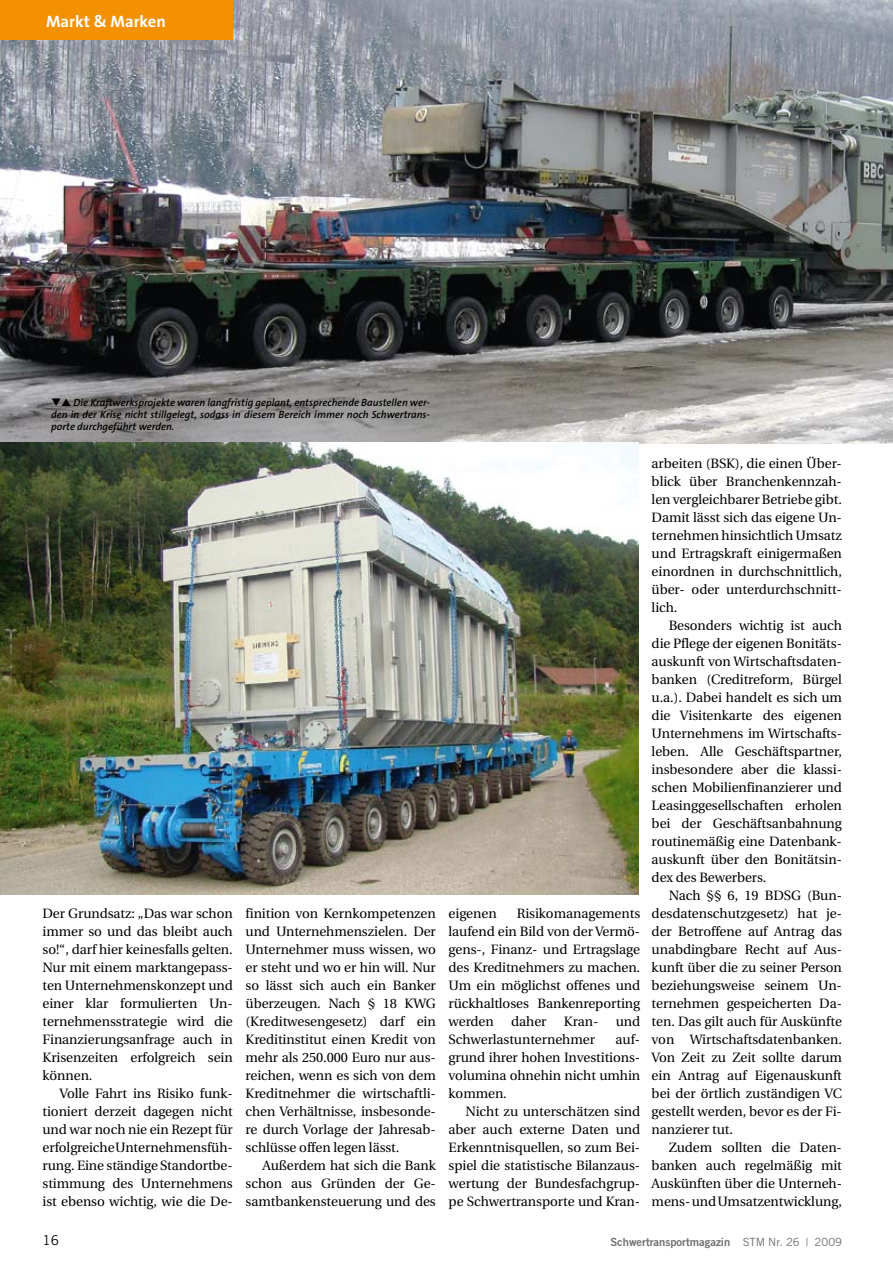
<style>
.page{position:relative;width:893px;height:1263px;background:#fff}
.page>*{position:absolute;margin:0;border:0;box-sizing:border-box;transform-origin:0 0}
.t1{font:700 16.5px "The Sans B7";color:#fff}
.t2{font:13.5px/18px "Utopia";letter-spacing:-.005em;color:#000;text-align:justify}
.t3{font:13.5px "Trade Gothic";color:#000}
.t4{font:11.25px "Trade Gothic Bold Two";color:#6f6f6e}
.t5{font:italic 600 10.5px/12.3px "The Sans B6";color:#000;text-align:justify}
.s1{font-family:"Trade Gothic"}
</style>
<div class="page">
<img style="left:0;top:0;width:893px;height:444px">
<div style="left:0;top:0;width:233px;height:39px;background:#f39100"></div>
<img style="left:0;top:442px;width:639px;height:452px">
<svg style="left:62px;top:398px;width:9px;height:8px"></svg>
<p class="t1" style="left:46px;top:13px;width:121px">Markt &amp; Marken</p>
<p class="t5" style="left:51px;top:396px;width:380px">❑ Die Kraftwerksprojekte waren langfristig geplant, entsprechende Baustellen wer&shy;den in der Krise nicht stillgelegt, sodass in diesem Bereich immer noch Schwertrans&shy;porte durchgeführt werden.</p>
<p class="t2" style="left:43px;top:905px;width:192px">Der Grundsatz: „Das war schon immer so und das bleibt auch so!“, darf hier keinesfalls gelten.<br>Nur mit einem marktangepass&shy;ten Unternehmenskonzept und einer klar formulierten Un&shy;ternehmensstrategie wird die Finanzierungsanfrage auch in Krisenzeiten erfolgreich sein können.</p>
<p class="t2" style="left:43px;top:1085px;width:192px;text-indent:17px">Volle Fahrt ins Risiko funk&shy;tioniert derzeit dagegen nicht und war noch nie ein Rezept für erfolgreiche Unternehmensfüh&shy;rung. Eine ständige Standortbe&shy;stimmung des Unternehmens ist ebenso wichtig, wie die De-</p>
<p class="t2" style="left:246px;top:905px;width:192px">finition von Kernkompetenzen und Unternehmenszielen. Der Unternehmer muss wissen, wo er steht und wo er hin will. Nur so lässt sich auch ein Banker überzeugen. Nach § 18 KWG (Kreditwesengesetz) darf ein Kreditinstitut einen Kredit von mehr als 250.000 Euro nur aus&shy;reichen, wenn es sich von dem Kreditnehmer die wirtschaftli&shy;chen Verhältnisse, insbesonde&shy;re durch Vorlage der Jahresab&shy;schlüsse offen legen lässt.</p>
<p class="t2" style="left:246px;top:1157px;width:192px;text-indent:17px">Außerdem hat sich die Bank schon aus Gründen der Ge&shy;samtbankensteuerung und des</p>
<p class="t2" style="left:449px;top:905px;width:193px;text-indent:68px">Risikomanagements laufend ein Bild von der Vermö&shy;gens-, Finanz- und Ertragslage des Kreditnehmers zu machen.<br>Um ein möglichst offenes und rückhaltloses Bankenreporting werden</p>
<p class="t2" style="left:449px;top:905px;width:50px">eigenen</p>
<p class="t2" style="left:511px;top:1013px;width:37px">daher</p>
<p class="t2" style="left:564px;top:1013px;width:36px">Kran-</p>
<p class="t2" style="left:616px;top:1013px;width:26px">und</p>
<p class="t2" style="left:449px;top:1031px;width:148px">Schwerlastunternehmer</p>
<p class="t2" style="left:449px;top:1031px;width:193px;text-indent:167px">auf&shy;grund ihrer hohen Investitions&shy;volumina ohnehin nicht umhin kommen.</p>
<p class="t2" style="left:449px;top:1102px;width:193px;text-indent:17px">Nicht zu unterschätzen sind aber auch externe Daten und Erkenntnisquellen, so zum Bei&shy;spiel die statistische Bilanzaus&shy;wertung der Bundesfachgrup&shy;pe Schwertransporte und Kran-</p>
<p class="t2" style="left:652px;top:454px;width:192px">arbeiten (BSK), die einen Über&shy;blick über Branchenkennzah&shy;len vergleichbarer Betriebe gibt.<br>Damit lässt sich das eigene Un&shy;ternehmen hinsichtlich Umsatz und Ertragskraft einigermaßen einordnen in durchschnittlich, über- oder unterdurchschnitt&shy;lich.</p>
<p class="t2" style="left:652px;top:616px;width:192px;text-indent:17px">Besonders wichtig ist auch die Pflege der eigenen Bonitäts&shy;auskunft von Wirtschaftsdaten&shy;banken (Creditreform, Bürgel u.a.). Dabei handelt es sich um die Visitenkarte des eigenen Unternehmens im Wirtschafts&shy;leben. Alle Geschäftspartner, insbesondere aber die klassi&shy;schen Mobilienfinanzierer und Leasinggesellschaften erholen bei der Geschäftsanbahnung routinemäßig eine Datenbank&shy;auskunft über den Bonitätsin&shy;dex des Bewerbers.</p>
<p class="t2" style="left:652px;top:886px;width:192px;text-indent:17px">Nach §§ 6, 19 BDSG (Bun&shy;desdatenschutzgesetz) hat je&shy;der Betroffene auf Antrag das unabdingbare Recht auf Aus&shy;kunft über die zu seiner Person beziehungsweise seinem Un&shy;ternehmen gespeicherten Da&shy;ten. Das gilt auch für Auskünfte von Wirtschaftsdatenbanken.<br>Von Zeit zu Zeit sollte darum ein Antrag auf Eigenauskunft bei der örtlich zuständigen VC gestellt werden, bevor es der Fi&shy;nanzierer tut.</p>
<p class="t2" style="left:652px;top:1138px;width:192px;text-indent:17px">Zudem sollten die Daten&shy;banken auch regelmäßig mit Auskünften über die Unterneh&shy;mens- und Umsatzentwicklung,</p>
<p class="t3" style="left:43px;top:1232px;width:18px">16</p>
<p class="t4" style="left:610px;top:1235px;width:233px">Schwertransportmagazin <span class="s1">STM Nr. 26 | 2009</span></p>
</div>
